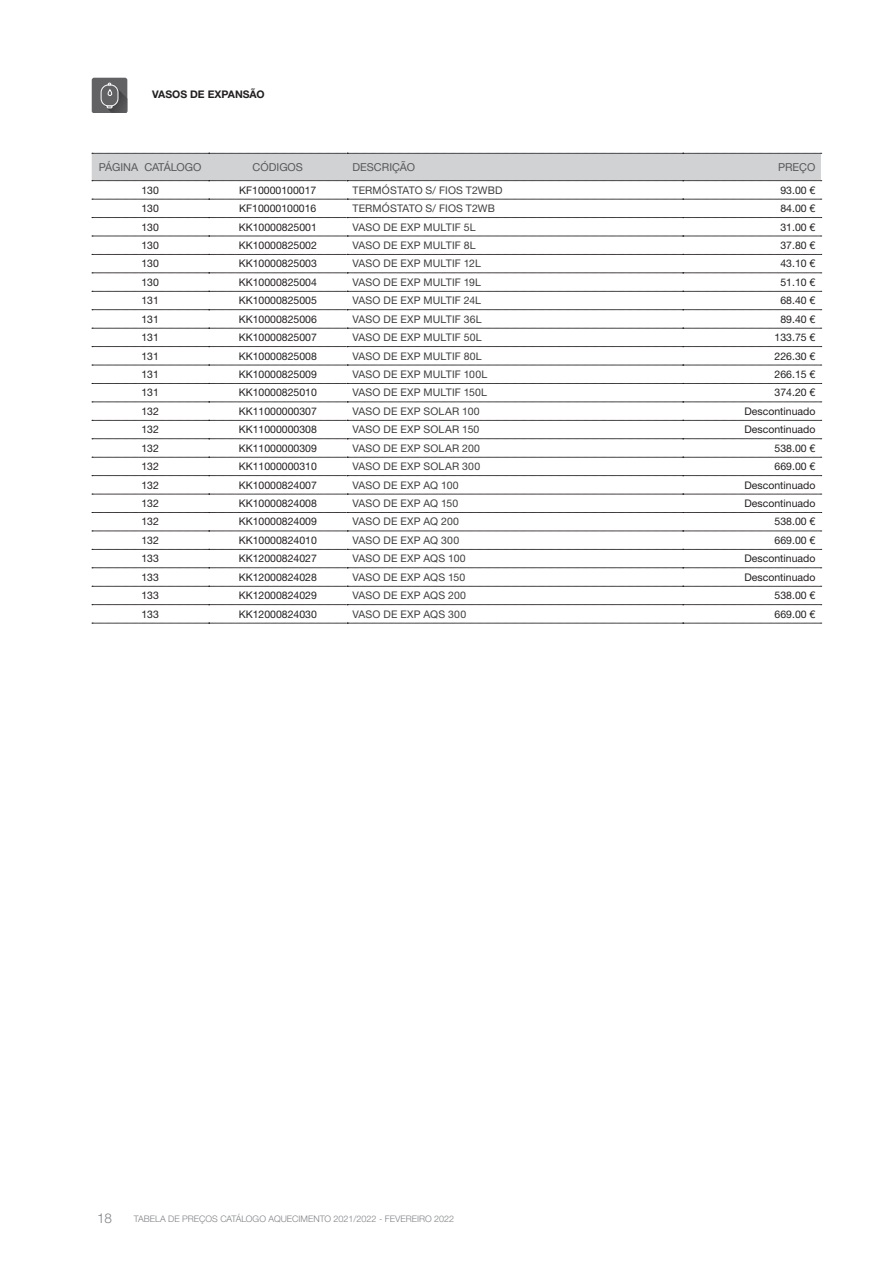
<style>
.page{position:relative;width:893px;height:1263px;background:#fff}
.page>*{position:absolute;margin:0;border:0;box-sizing:border-box;transform-origin:0 0}
.t1{font:300 13.5px "Helvetica Neue LTW1 G";color:#808285}
.t2{font:10.95px "Helvetica Neue LTW1 G";color:#57585a}
.codigos_tabelas{font:10.5px "Helvetica Neue LTW1 G";color:#231f20}
.CODS_TABELA_SIS_2019_PT{font:10.5px "Helvetica Neue LTW1 G";letter-spacing:.015em;color:#3e3e3f}
.codigos_tabelas-2{font:700 10.5px "Helvetica Neue LTW1 G";color:#231f20}
.t3{font:300 9px "Helvetica Neue LTW1 G";color:#808285}
</style>
<div class="page">
<div style="left:92px;top:78px;width:35px;height:35px;background:#626265;border-radius:2px"></div>
<div style="left:101px;top:85px;width:17px;height:21px;border:1px solid #fff;border-radius:7px"></div>
<svg style="left:103px;top:82px;width:24px;height:31px"></svg>
<svg style="left:92px;top:153px;width:730px;height:28px;background:#c8c9cb"></svg>
<svg style="left:92px;top:199px;width:730px;height:1px"></svg>
<svg style="left:92px;top:217px;width:730px;height:1px"></svg>
<svg style="left:92px;top:236px;width:730px;height:1px"></svg>
<svg style="left:92px;top:254px;width:730px;height:1px"></svg>
<svg style="left:92px;top:273px;width:730px;height:1px"></svg>
<svg style="left:92px;top:291px;width:730px;height:1px"></svg>
<svg style="left:92px;top:309px;width:730px;height:1px"></svg>
<svg style="left:92px;top:328px;width:730px;height:1px"></svg>
<svg style="left:92px;top:346px;width:730px;height:1px"></svg>
<svg style="left:92px;top:365px;width:730px;height:1px"></svg>
<svg style="left:92px;top:383px;width:730px;height:1px"></svg>
<svg style="left:92px;top:402px;width:730px;height:1px"></svg>
<svg style="left:92px;top:420px;width:730px;height:1px"></svg>
<svg style="left:92px;top:438px;width:730px;height:1px"></svg>
<svg style="left:92px;top:457px;width:730px;height:1px"></svg>
<svg style="left:92px;top:475px;width:730px;height:1px"></svg>
<svg style="left:92px;top:494px;width:730px;height:1px"></svg>
<svg style="left:92px;top:512px;width:730px;height:1px"></svg>
<svg style="left:92px;top:531px;width:730px;height:1px"></svg>
<svg style="left:92px;top:549px;width:730px;height:1px"></svg>
<svg style="left:92px;top:567px;width:730px;height:1px"></svg>
<svg style="left:92px;top:586px;width:730px;height:1px"></svg>
<svg style="left:92px;top:604px;width:730px;height:1px"></svg>
<svg style="left:92px;top:623px;width:730px;height:1px"></svg>
<p class="codigos_tabelas-2" style="left:152px;top:88px;width:114px">VASOS DE EXPANSÃO</p>
<p class="t2" style="left:99px;top:160px;width:104px">PÁGINA CATÁLOGO</p>
<p class="t2" style="left:253px;top:160px;width:52px">CÓDIGOS</p>
<p class="t2" style="left:352px;top:160px;width:64px">DESCRIÇÃO</p>
<p class="t2" style="left:778px;top:160px;width:39px">PREÇO</p>
<p class="codigos_tabelas" style="left:141px;top:183px;width:19px">130</p>
<p class="codigos_tabelas" style="left:239px;top:183px;width:79px">KF10000100017</p>
<p class="CODS_TABELA_SIS_2019_PT" style="left:352px;top:183px;width:152px">TERMÓSTATO S/ FIOS T2WBD</p>
<p class="codigos_tabelas" style="left:780px;top:183px;width:37px">93.00 €</p>
<p class="codigos_tabelas" style="left:141px;top:202px;width:19px">130</p>
<p class="codigos_tabelas" style="left:239px;top:202px;width:79px">KF10000100016</p>
<p class="CODS_TABELA_SIS_2019_PT" style="left:352px;top:202px;width:144px">TERMÓSTATO S/ FIOS T2WB</p>
<p class="codigos_tabelas" style="left:780px;top:202px;width:37px">84.00 €</p>
<p class="codigos_tabelas" style="left:141px;top:220px;width:19px">130</p>
<p class="codigos_tabelas" style="left:239px;top:220px;width:80px">KK10000825001</p>
<p class="CODS_TABELA_SIS_2019_PT" style="left:352px;top:220px;width:125px">VASO DE EXP MULTIF 5L</p>
<p class="codigos_tabelas" style="left:780px;top:220px;width:37px">31.00 €</p>
<p class="codigos_tabelas" style="left:141px;top:239px;width:19px">130</p>
<p class="codigos_tabelas" style="left:239px;top:239px;width:80px">KK10000825002</p>
<p class="CODS_TABELA_SIS_2019_PT" style="left:352px;top:239px;width:125px">VASO DE EXP MULTIF 8L</p>
<p class="codigos_tabelas" style="left:780px;top:239px;width:37px">37.80 €</p>
<p class="codigos_tabelas" style="left:141px;top:257px;width:19px">130</p>
<p class="codigos_tabelas" style="left:239px;top:257px;width:80px">KK10000825003</p>
<p class="CODS_TABELA_SIS_2019_PT" style="left:352px;top:257px;width:130px">VASO DE EXP MULTIF 12L</p>
<p class="codigos_tabelas" style="left:780px;top:257px;width:37px">43.10 €</p>
<p class="codigos_tabelas" style="left:141px;top:276px;width:19px">130</p>
<p class="codigos_tabelas" style="left:239px;top:276px;width:80px">KK10000825004</p>
<p class="CODS_TABELA_SIS_2019_PT" style="left:352px;top:276px;width:130px">VASO DE EXP MULTIF 19L</p>
<p class="codigos_tabelas" style="left:780px;top:276px;width:37px">51.10 €</p>
<p class="codigos_tabelas" style="left:141px;top:294px;width:19px">131</p>
<p class="codigos_tabelas" style="left:239px;top:294px;width:80px">KK10000825005</p>
<p class="CODS_TABELA_SIS_2019_PT" style="left:352px;top:294px;width:130px">VASO DE EXP MULTIF 24L</p>
<p class="codigos_tabelas" style="left:780px;top:294px;width:37px">68.40 €</p>
<p class="codigos_tabelas" style="left:141px;top:312px;width:19px">131</p>
<p class="codigos_tabelas" style="left:239px;top:312px;width:80px">KK10000825006</p>
<p class="CODS_TABELA_SIS_2019_PT" style="left:352px;top:312px;width:131px">VASO DE EXP MULTIF 36L</p>
<p class="codigos_tabelas" style="left:780px;top:312px;width:37px">89.40 €</p>
<p class="codigos_tabelas" style="left:141px;top:331px;width:19px">131</p>
<p class="codigos_tabelas" style="left:239px;top:331px;width:80px">KK10000825007</p>
<p class="CODS_TABELA_SIS_2019_PT" style="left:352px;top:331px;width:131px">VASO DE EXP MULTIF 50L</p>
<p class="codigos_tabelas" style="left:775px;top:331px;width:42px">133.75 €</p>
<p class="codigos_tabelas" style="left:141px;top:349px;width:19px">131</p>
<p class="codigos_tabelas" style="left:239px;top:349px;width:80px">KK10000825008</p>
<p class="CODS_TABELA_SIS_2019_PT" style="left:352px;top:349px;width:131px">VASO DE EXP MULTIF 80L</p>
<p class="codigos_tabelas" style="left:775px;top:349px;width:42px">226.30 €</p>
<p class="codigos_tabelas" style="left:141px;top:368px;width:19px">131</p>
<p class="codigos_tabelas" style="left:239px;top:368px;width:80px">KK10000825009</p>
<p class="CODS_TABELA_SIS_2019_PT" style="left:352px;top:368px;width:136px">VASO DE EXP MULTIF 100L</p>
<p class="codigos_tabelas" style="left:775px;top:368px;width:42px">266.15 €</p>
<p class="codigos_tabelas" style="left:141px;top:386px;width:19px">131</p>
<p class="codigos_tabelas" style="left:239px;top:386px;width:80px">KK10000825010</p>
<p class="CODS_TABELA_SIS_2019_PT" style="left:352px;top:386px;width:136px">VASO DE EXP MULTIF 150L</p>
<p class="codigos_tabelas" style="left:775px;top:386px;width:42px">374.20 €</p>
<p class="codigos_tabelas" style="left:141px;top:405px;width:19px">132</p>
<p class="codigos_tabelas" style="left:239px;top:405px;width:80px">KK11000000307</p>
<p class="CODS_TABELA_SIS_2019_PT" style="left:352px;top:405px;width:129px">VASO DE EXP SOLAR 100</p>
<p class="codigos_tabelas" style="left:744px;top:405px;width:72px">Descontinuado</p>
<p class="codigos_tabelas" style="left:141px;top:423px;width:19px">132</p>
<p class="codigos_tabelas" style="left:239px;top:423px;width:80px">KK11000000308</p>
<p class="CODS_TABELA_SIS_2019_PT" style="left:352px;top:423px;width:128px">VASO DE EXP SOLAR 150</p>
<p class="codigos_tabelas" style="left:744px;top:423px;width:72px">Descontinuado</p>
<p class="codigos_tabelas" style="left:141px;top:441px;width:19px">132</p>
<p class="codigos_tabelas" style="left:239px;top:441px;width:80px">KK11000000309</p>
<p class="CODS_TABELA_SIS_2019_PT" style="left:352px;top:441px;width:129px">VASO DE EXP SOLAR 200</p>
<p class="codigos_tabelas" style="left:775px;top:441px;width:42px">538.00 €</p>
<p class="codigos_tabelas" style="left:141px;top:460px;width:19px">132</p>
<p class="codigos_tabelas" style="left:239px;top:460px;width:80px">KK11000000310</p>
<p class="CODS_TABELA_SIS_2019_PT" style="left:352px;top:460px;width:129px">VASO DE EXP SOLAR 300</p>
<p class="codigos_tabelas" style="left:775px;top:460px;width:42px">669.00 €</p>
<p class="codigos_tabelas" style="left:141px;top:478px;width:19px">132</p>
<p class="codigos_tabelas" style="left:239px;top:478px;width:80px">KK10000824007</p>
<p class="CODS_TABELA_SIS_2019_PT" style="left:352px;top:478px;width:108px">VASO DE EXP AQ 100</p>
<p class="codigos_tabelas" style="left:744px;top:478px;width:72px">Descontinuado</p>
<p class="codigos_tabelas" style="left:141px;top:497px;width:19px">132</p>
<p class="codigos_tabelas" style="left:239px;top:497px;width:80px">KK10000824008</p>
<p class="CODS_TABELA_SIS_2019_PT" style="left:352px;top:497px;width:107px">VASO DE EXP AQ 150</p>
<p class="codigos_tabelas" style="left:744px;top:497px;width:72px">Descontinuado</p>
<p class="codigos_tabelas" style="left:141px;top:515px;width:19px">132</p>
<p class="codigos_tabelas" style="left:239px;top:515px;width:80px">KK10000824009</p>
<p class="CODS_TABELA_SIS_2019_PT" style="left:352px;top:515px;width:108px">VASO DE EXP AQ 200</p>
<p class="codigos_tabelas" style="left:775px;top:515px;width:42px">538.00 €</p>
<p class="codigos_tabelas" style="left:141px;top:534px;width:19px">132</p>
<p class="codigos_tabelas" style="left:239px;top:534px;width:80px">KK10000824010</p>
<p class="CODS_TABELA_SIS_2019_PT" style="left:352px;top:534px;width:108px">VASO DE EXP AQ 300</p>
<p class="codigos_tabelas" style="left:775px;top:534px;width:42px">669.00 €</p>
<p class="codigos_tabelas" style="left:141px;top:552px;width:19px">133</p>
<p class="codigos_tabelas" style="left:239px;top:552px;width:80px">KK12000824027</p>
<p class="CODS_TABELA_SIS_2019_PT" style="left:352px;top:552px;width:115px">VASO DE EXP AQS 100</p>
<p class="codigos_tabelas" style="left:744px;top:552px;width:72px">Descontinuado</p>
<p class="codigos_tabelas" style="left:141px;top:570px;width:19px">133</p>
<p class="codigos_tabelas" style="left:239px;top:570px;width:80px">KK12000824028</p>
<p class="CODS_TABELA_SIS_2019_PT" style="left:352px;top:570px;width:114px">VASO DE EXP AQS 150</p>
<p class="codigos_tabelas" style="left:744px;top:570px;width:72px">Descontinuado</p>
<p class="codigos_tabelas" style="left:141px;top:589px;width:19px">133</p>
<p class="codigos_tabelas" style="left:239px;top:589px;width:80px">KK12000824029</p>
<p class="CODS_TABELA_SIS_2019_PT" style="left:352px;top:589px;width:115px">VASO DE EXP AQS 200</p>
<p class="codigos_tabelas" style="left:775px;top:589px;width:42px">538.00 €</p>
<p class="codigos_tabelas" style="left:141px;top:607px;width:19px">133</p>
<p class="codigos_tabelas" style="left:239px;top:607px;width:80px">KK12000824030</p>
<p class="CODS_TABELA_SIS_2019_PT" style="left:352px;top:607px;width:115px">VASO DE EXP AQS 300</p>
<p class="codigos_tabelas" style="left:775px;top:607px;width:42px">669.00 €</p>
<p class="t1" style="left:97px;top:1209px;width:17px">18</p>
<p class="t3" style="left:134px;top:1213px;width:322px">TABELA DE PREÇOS CATÁLOGO AQUECIMENTO 2021/2022 - FEVEREIRO 2022</p>
</div>
